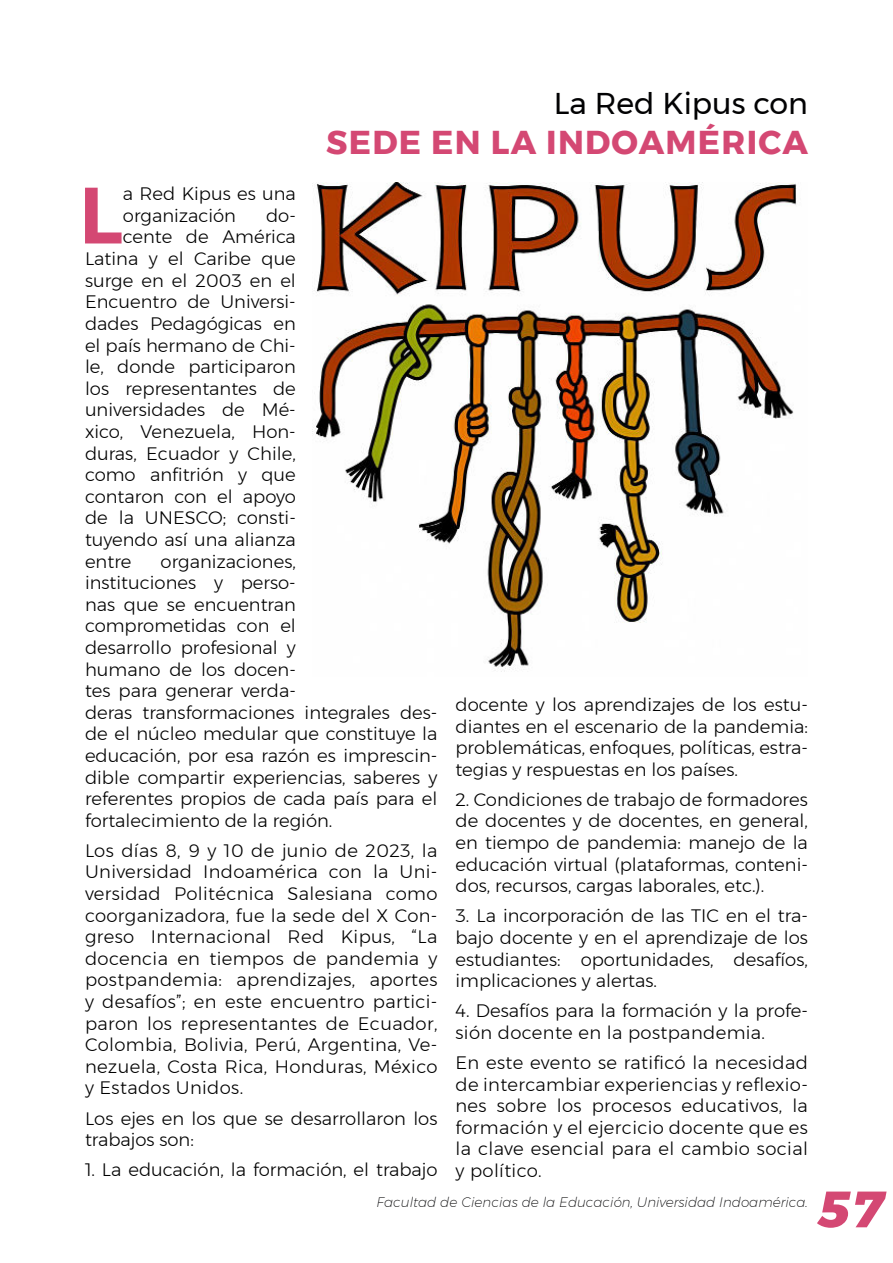
<style>
.page{position:relative;width:893px;height:1263px;background:#fff}
.page>*{position:absolute;margin:0;border:0;box-sizing:border-box;transform-origin:0 0}
.t1{font:600 79.65px "Montserrat";color:#d44873}
.t2{font:italic 800 51px "Montserrat";color:#d44873}
.t3{font:700 33px "Montserrat";letter-spacing:.04em;color:#d44873}
.t4{font:30px "Montserrat";color:#020203}
.t5{font:300 18px/21.6px "Montserrat";color:#000;text-align:justify}
.t6{font:italic 200 13.5px "Montserrat";color:#020203}
</style>
<div class="page">
<img style="left:313px;top:183px;width:484px;height:489px">
<h3 class="t4" style="left:554px;top:92px;width:256px">La Red Kipus con</h3>
<h3 class="t3" style="left:326px;top:123px;width:483px">SEDE EN LA INDOAMÉRICA</h3>
<h1 class="t1" style="left:79px;top:170px;width:46px">L</h1>
<p class="t5" style="left:123px;top:183px;width:174px">a Red Kipus es una organización</p>
<p class="t5" style="left:266px;top:205px;width:31px">do-</p>
<p class="t5" style="left:123px;top:227px;width:174px">cente de América</p>
<p class="t5" style="left:85px;top:248px;width:212px">Latina y el Caribe que</p>
<p class="t5" style="left:85px;top:270px;width:212px">surge en el 2003 en el</p>
<p class="t5" style="left:85px;top:291px;width:212px">Encuentro de Universi-</p>
<p class="t5" style="left:85px;top:313px;width:212px">dades Pedagógicas en</p>
<p class="t5" style="left:85px;top:335px;width:212px">el país hermano de Chi-</p>
<p class="t5" style="left:85px;top:356px;width:212px">le, donde participaron</p>
<p class="t5" style="left:85px;top:378px;width:212px">los representantes de</p>
<p class="t5" style="left:85px;top:399px;width:212px">universidades de Mé-</p>
<p class="t5" style="left:85px;top:421px;width:212px">xico, Venezuela, Hon-</p>
<p class="t5" style="left:85px;top:443px;width:212px">duras, Ecuador y Chile,</p>
<p class="t5" style="left:85px;top:464px;width:212px">como anfitrión y que</p>
<p class="t5" style="left:85px;top:486px;width:212px">contaron con el apoyo</p>
<p class="t5" style="left:85px;top:507px;width:212px">de la UNESCO; consti-</p>
<p class="t5" style="left:85px;top:529px;width:212px">tuyendo así una alianza</p>
<p class="t5" style="left:85px;top:551px;width:48px">entre</p>
<p class="t5" style="left:85px;top:551px;width:354px;text-align:left;text-indent:76px">organizaciones,<br>instituciones y perso-<br>nas que se encuentran comprometidas con el<br>desarrollo profesional y<br>humano de los docen-<br>tes para generar verda-<br>deras transformaciones integrales des&shy;de el núcleo medular que constituye la educación, por esa razón es imprescin&shy;dible compartir experiencias, saberes y referentes propios de cada país para el fortalecimiento de la región.</p>
<p class="t5" style="left:85px;top:840px;width:354px">Los días 8, 9 y 10 de junio de 2023, la Universidad Indoamérica con la Uni&shy;versidad Politécnica Salesiana como coorganizadora, fue la sede del X Con&shy;greso Internacional Red Kipus, “La docencia en tiempos de pandemia y postpandemia: aprendizajes, aportes y desafíos”; en este encuentro partici&shy;paron los representantes de Ecuador, Colombia, Bolivia, Perú, Argentina, Ve&shy;nezuela, Costa Rica, Honduras, México y Estados Unidos.</p>
<p class="t5" style="left:85px;top:1108px;width:354px">Los ejes en los que se desarrollaron los trabajos son:</p>
<p class="t5" style="left:85px;top:1159px;width:354px">1. La educación, la formación, el trabajo</p>
<p class="t5" style="left:455px;top:694px;width:354px">docente y los aprendizajes de los estu&shy;diantes en el escenario de la pandemia: problemáticas, enfoques, políticas, estra&shy;tegias y respuestas en los países.</p>
<p class="t5" style="left:455px;top:789px;width:354px">2. Condiciones de trabajo de formadores de docentes y de docentes, en general, en tiempo de pandemia: manejo de la educación virtual (plataformas, conteni&shy;dos, recursos, cargas laborales, etc.).</p>
<p class="t5" style="left:455px;top:905px;width:354px">3. La incorporación de las TIC en el tra&shy;bajo docente y en el aprendizaje de los estudiantes: oportunidades, desafíos, implicaciones y alertas.</p>
<p class="t5" style="left:455px;top:1000px;width:354px">4. Desafíos para la formación y la profe&shy;sión docente en la postpandemia.</p>
<p class="t5" style="left:455px;top:1051px;width:354px">En este evento se ratificó la necesidad de intercambiar experiencias y reflexio&shy;nes sobre los procesos educativos, la formación y el ejercicio docente que es la clave esencial para el cambio social y político.</p>
<p class="t6" style="left:377px;top:1196px;width:433px">Facultad de Ciencias de la Educación, Universidad Indoamérica.</p>
<h2 class="t2" style="left:817px;top:1180px;width:69px">57</h2>
</div>
